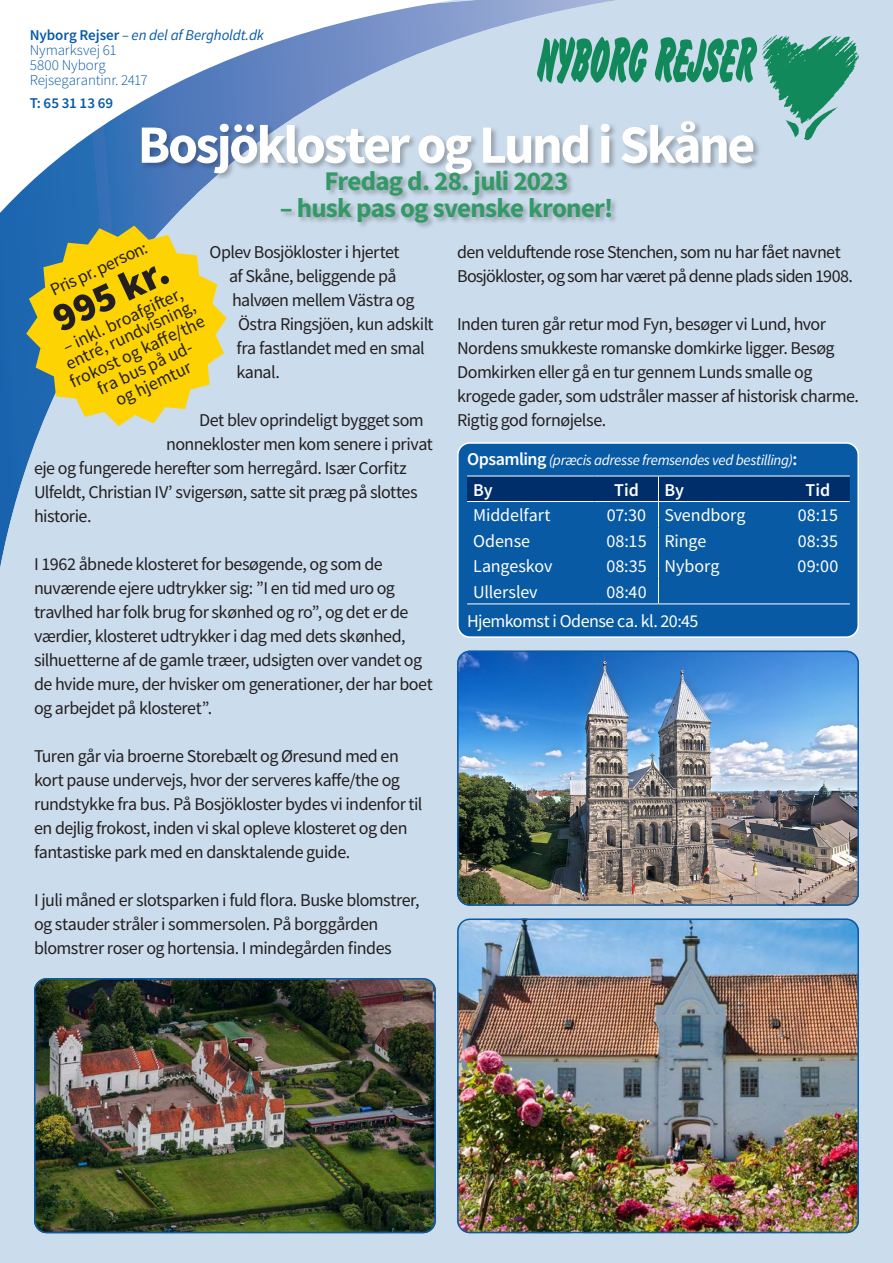
<style>
.page{position:relative;width:893px;height:1263px;background:#cbdcec}
.page>*{position:absolute;margin:0;border:0;box-sizing:border-box;transform-origin:0 0}
.t1{font:700 54px "Source Sans Pro";letter-spacing:-.05em;color:#fff}
.t2{font:900 40.5px "Source Sans Pro";color:#231f20}
.t3{font:700 27px "Source Sans Pro";letter-spacing:-.03em;color:#396}
.t4{font:18px/24px "Source Sans Pro";letter-spacing:-.03em;color:#231f20}
.t5{font:18px "Source Sans Pro";letter-spacing:-.005em;color:#fff}
.t6{font:18px/28.7px "Source Sans Pro";letter-spacing:-.03em;color:#fff}
.t7{font:600 18px "Source Sans Pro";color:#fff}
.t8{font:300 15px/15px "Source Sans Pro";letter-spacing:-.005em;color:#095aa5}
.t9{font:italic 15px "Source Sans Pro";letter-spacing:-.025em;color:#fff}
.t10{font:600 15px "Source Sans Pro";color:#095aa5}
.s1{font-weight:600}
.s2{font-weight:400;font-style:italic}
.s3{font-weight:600;font-style:normal;font-size:18px}
</style>
<div class="page">
<svg style="left:0;top:426px;width:463px;height:141px"></svg>
<svg style="left:0;top:0;width:808px;height:426px"></svg>
<img style="left:34px;top:978px;width:402px;height:255px">
<div style="left:34px;top:978px;width:402px;height:255px;border:2px solid #095aa5;border-radius:12px"></div>
<img style="left:457px;top:921px;width:402px;height:312px">
<div style="left:457px;top:918px;width:402px;height:315px;border:2px solid #095aa5;border-radius:12px"></div>
<img style="left:457px;top:651px;width:402px;height:255px">
<div style="left:457px;top:651px;width:402px;height:255px;border:2px solid #095aa5;border-radius:12px"></div>
<div style="left:140px;top:120px;width:621px;height:110px;background:#231f20;opacity:.31"></div>
<svg style="left:26px;top:226px;width:201px;height:200px"></svg>
<div style="left:458px;top:443px;width:400px;height:194px;background:#095aa5;border-radius:12px"></div>
<svg style="left:467px;top:477px;width:383px;height:126px"></svg>
<hr style="left:467px;top:603px;width:128px;height:1px;background:#fff">
<hr style="left:595px;top:603px;width:63px;height:1px;background:#fff">
<hr style="left:658px;top:603px;width:128px;height:1px;background:#fff">
<hr style="left:786px;top:603px;width:64px;height:1px;background:#fff">
<hr style="left:467px;top:476px;width:128px;height:1px;background:#fff">
<hr style="left:595px;top:476px;width:63px;height:1px;background:#fff">
<hr style="left:658px;top:476px;width:128px;height:1px;background:#fff">
<hr style="left:786px;top:476px;width:64px;height:1px;background:#fff">
<hr style="left:467px;top:501px;width:128px;height:1px;background:#fff">
<hr style="left:595px;top:501px;width:63px;height:1px;background:#fff">
<hr style="left:658px;top:501px;width:128px;height:1px;background:#fff">
<hr style="left:786px;top:501px;width:64px;height:1px;background:#fff">
<div style="left:457px;top:442px;width:402px;height:196px;border:2px solid #fff;border-radius:12px"></div>
<svg style="left:537px;top:37px;width:111px;height:47px"></svg>
<svg style="left:655px;top:35px;width:204px;height:105px"></svg>
<p class="t8" style="left:30px;top:28px;width:236px"><span class="s1">Nyborg Rejser</span> <span class="s2">– en del af Bergholdt.dk<br></span>Nymarksvej 61<br>5800 Nyborg<br>Rejsegarantinr. 2417</p>
<p class="t10" style="left:30px;top:98px;width:85px">T: 65 31 13 69</p>
<h1 class="t1" style="left:138px;top:121px;width:619px">Bosjökloster og Lund i Skåne</h1>
<h3 class="t3" style="left:325px;top:169px;width:245px">Fredag d. 28. juli 2023</h3>
<h3 class="t3" style="left:280px;top:196px;width:335px">– husk pas og svenske kroner!</h3>
<p class="t4" style="left:46px;top:280px;width:106px;rotate:-25deg">Pris pr. person:</p>
<p class="t4" style="left:457px;top:240px;width:397px">den veldu昀琀ende rose Stenchen, som nu har fået navnet<br>Bosjökloster, og som har været på denne plads siden 1908.</p>
<p class="t4" style="left:457px;top:312px;width:403px">Inden turen går retur mod Fyn, besøger vi Lund, hvor Nordens smukkeste romanske domkirke ligger. Besøg Domkirken eller gå en tur gennem Lunds smalle og krogede gader, som udstråler masser af historisk charme.<br>Rigtig god fornøjelse.</p>
<p class="t4" style="left:210px;top:241px;width:192px">Oplev Bosjökloster i hjertet</p>
<p class="t4" style="left:229px;top:265px;width:169px">af Skåne, beliggende på</p>
<p class="t4" style="left:232px;top:289px;width:184px">halvøen mellem Västra og</p>
<p class="t4" style="left:238px;top:313px;width:197px">Östra Ringsjöen, kun adskilt</p>
<p class="t4" style="left:237px;top:337px;width:190px">fra fastlandet med en smal</p>
<p class="t4" style="left:237px;top:361px;width:45px">kanal.</p>
<p class="t4" style="left:199px;top:409px;width:226px">Det blev oprindeligt bygget som</p>
<p class="t4" style="left:166px;top:433px;width:268px">nonnekloster men kom senere i privat</p>
<p class="t4" style="left:34px;top:456px;width:374px">eje og fungerede here昀琀er som herregård. Især Cor昀椀tz</p>
<p class="t4" style="left:34px;top:480px;width:385px">Ulfeldt, Christian IV’ svigersøn, satte sit præg på slottes</p>
<p class="t4" style="left:34px;top:505px;width:59px">historie.</p>
<p class="t4" style="left:34px;top:552px;width:400px">I 1962 åbnede klosteret for besøgende, og som de nuværende ejere udtrykker sig: ”I en tid med uro og travlhed har folk brug for skønhed og ro”, og det er de værdier, klosteret udtrykker i dag med dets skønhed, silhuetterne af de gamle træer, udsigten over vandet og de hvide mure, der hvisker om generationer, der har boet og arbejdet på klosteret”.</p>
<p class="t4" style="left:34px;top:744px;width:390px">Turen går via broerne Storebælt og Øresund med en kort pause undervejs, hvor der serveres ka昀昀e/the og rundstykke fra bus. På Bosjökloster bydes vi indenfor til en dejlig frokost, inden vi skal opleve klosteret og den fantastiske park med en dansktalende guide.</p>
<p class="t4" style="left:34px;top:888px;width:387px">I juli måned er slotsparken i fuld 昀氀ora. Buske blomstrer, og stauder stråler i sommersolen. På borggården blomstrer roser og hortensia. I mindegården 昀椀ndes</p>
<h2 class="t2" style="left:45px;top:298px;width:125px;rotate:-25deg">995 kr.</h2>
<p class="t4" style="left:52px;top:343px;width:148px;line-height:17.7px;text-align:center;rotate:-25deg">– inkl. broafgi昀琀er, entré, rundvisning, frokost og ka昀昀e/the fra bus på ud-<br>og hjemtur</p>
<p class="t9" style="left:467px;top:454px;width:332px"><span class="s3">Opsamling</span> (præcis adresse fremsendes ved bestilling)<span class="s3">:</span></p>
<p class="t7" style="left:473px;top:483px;width:21px">By</p>
<p class="t7" style="left:614px;top:483px;width:26px">Tid</p>
<p class="t7" style="left:664px;top:483px;width:21px">By</p>
<p class="t7" style="left:806px;top:483px;width:26px">Tid</p>
<p class="t5" style="left:473px;top:507px;width:79px">Middelfart</p>
<p class="t5" style="left:607px;top:504px;width:140px">07:30 Svendborg</p>
<p class="t5" style="left:798px;top:504px;width:42px">08:15</p>
<p class="t5" style="left:473px;top:532px;width:59px">Odense</p>
<p class="t5" style="left:606px;top:529px;width:101px">08:15 Ringe</p>
<p class="t5" style="left:798px;top:529px;width:42px">08:35</p>
<p class="t5" style="left:473px;top:555px;width:81px">Langeskov</p>
<p class="t5" style="left:606px;top:555px;width:115px">08:35 Nyborg</p>
<p class="t5" style="left:798px;top:555px;width:42px">09:00</p>
<p class="t5" style="left:473px;top:583px;width:66px">Ullerslev</p>
<p class="t6" style="left:467px;top:577px;width:233px;text-indent:139px">08:40<br>Hjemkomst i Odense ca. kl. 20:45</p>
</div>
